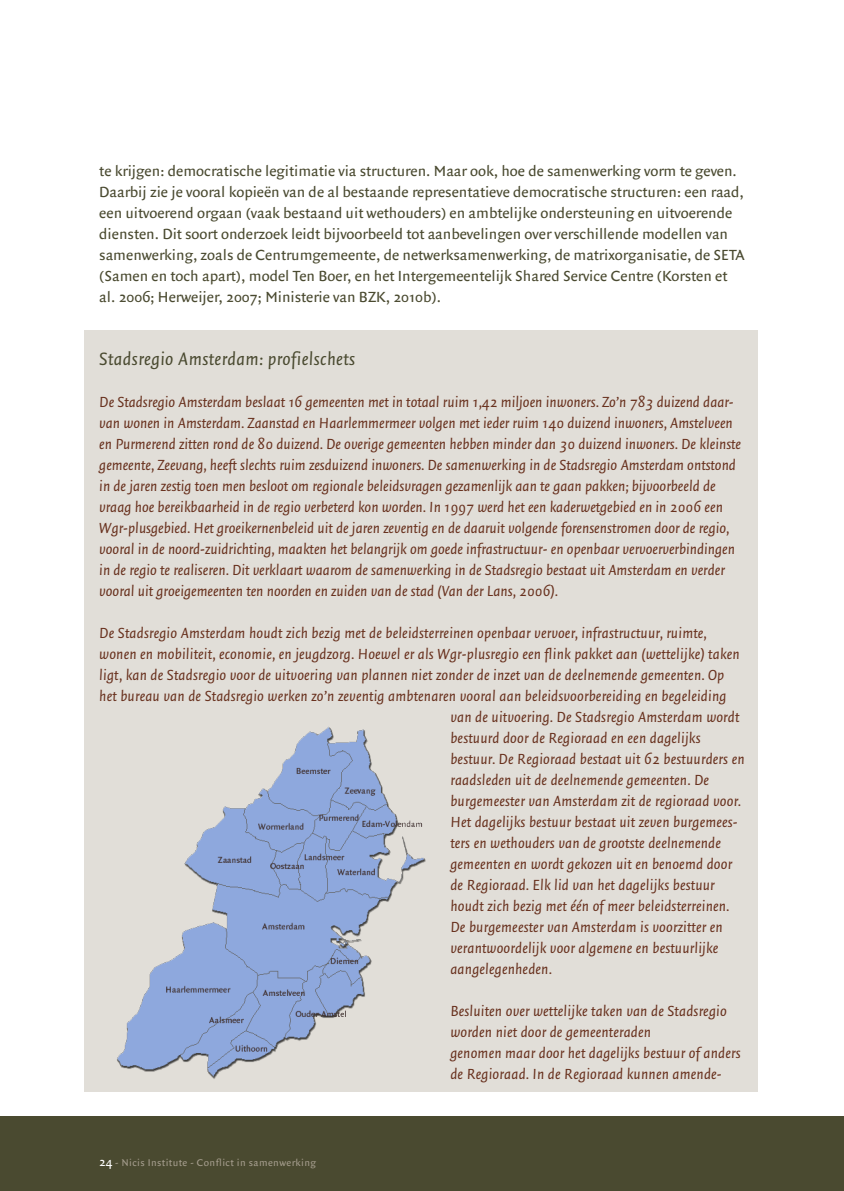
<style>
.page{position:relative;width:844px;height:1191px;background:#fff}
.page>*{position:absolute;margin:0;border:0;box-sizing:border-box;transform-origin:0 0}
.kop_4{font:italic 19.25px "Quadraat Sans";letter-spacing:.02em;color:#4a4a30}
.KADERTEKST{font:italic 15.75px/21px "Quadraat Sans";letter-spacing:.01em;color:#69321f}
.Plat{font:15.75px/21px "Quadraat Sans";color:#4a4a30}
.t1{font:10.5px "Quadraat Sans";letter-spacing:.04em;color:#a59d8d}
.s1{font-size:13.12px;color:#fff}
</style>
<div class="page">
<div style="left:0;top:1116px;width:843px;height:75px;background:#4a4a30"></div>
<div style="left:85px;top:330px;width:673px;height:761px;background:#e1ded8"></div>
<img style="left:117px;top:726px;width:309px;height:353px">
<p class="Plat" style="left:99px;top:160px;width:646px">te krijgen: democratische legitimatie via structuren. Maar ook, hoe de samenwerking vorm te geven.<br>Daarbij zie je vooral kopieën van de al bestaande representatieve democratische structuren: een raad, een uitvoerend orgaan (vaak bestaand uit wethouders) en ambtelijke ondersteuning en uitvoerende diensten. Dit soort onderzoek leidt bijvoorbeeld tot aanbevelingen over verschillende modellen van samenwerking, zoals de Centrumgemeente, de netwerksamenwerking, de matrixorganisatie, de SETA (Samen en toch apart), model Ten Boer, en het Intergemeentelijk Shared Service Centre (Korsten et al. 2006; Herweijer, 2007; Ministerie van BZK, 2010b).</p>
<p class="kop_4" style="left:99px;top:348px;width:257px">Stadsregio Amsterdam: profielschets</p>
<p class="KADERTEKST" style="left:99px;top:392px;width:643px">De Stadsregio Amsterdam beslaat 16 gemeenten met in totaal ruim 1,42 miljoen inwoners. Zo’n 783 duizend daar&shy;van wonen in Amsterdam. Zaanstad en Haarlemmermeer volgen met ieder ruim 140 duizend inwoners, Amstelveen en Purmerend zitten rond de 80 duizend. De overige gemeenten hebben minder dan 30 duizend inwoners. De kleinste gemeente, Zeevang, heeft slechts ruim zesduizend inwoners. De samenwerking in de Stadsregio Amsterdam ontstond in de jaren zestig toen men besloot om regionale beleidsvragen gezamenlijk aan te gaan pakken; bijvoorbeeld de vraag hoe bereikbaarheid in de regio verbeterd kon worden. In 1997 werd het een kaderwetgebied en in 2006 een Wgr-plusgebied. Het groeikernenbeleid uit de jaren zeventig en de daaruit volgende forensenstromen door de regio, vooral in de noord-zuidrichting, maakten het belangrijk om goede infrastructuur- en openbaar vervoerverbindingen in de regio te realiseren. Dit verklaart waarom de samenwerking in de Stadsregio bestaat uit Amsterdam en verder vooral uit groeigemeenten ten noorden en zuiden van de stad (Van der Lans, 2006).</p>
<p class="KADERTEKST" style="left:99px;top:622px;width:608px">De Stadsregio Amsterdam houdt zich bezig met de beleidsterreinen openbaar vervoer, infrastructuur, ruimte,</p>
<p class="KADERTEKST" style="left:99px;top:643px;width:642px">wonen en mobiliteit, economie, en jeugdzorg. Hoewel er als Wgr-plusregio een flink pakket aan (wettelijke) taken</p>
<p class="KADERTEKST" style="left:99px;top:664px;width:626px">ligt, kan de Stadsregio voor de uitvoering van plannen niet zonder de inzet van de deelnemende gemeenten. Op</p>
<p class="KADERTEKST" style="left:99px;top:685px;width:628px">het bureau van de Stadsregio werken zo’n zeventig ambtenaren vooral aan beleidsvoorbereiding en begeleiding</p>
<p class="KADERTEKST" style="left:450px;top:706px;width:290px">van de uitvoering. De Stadsregio Amsterdam wordt</p>
<p class="KADERTEKST" style="left:450px;top:727px;width:252px">bestuurd door de Regioraad en een dagelijks</p>
<p class="KADERTEKST" style="left:450px;top:748px;width:296px">bestuur. De Regioraad bestaat uit 62 bestuurders en</p>
<p class="KADERTEKST" style="left:450px;top:769px;width:260px">raadsleden uit de deelnemende gemeenten. De</p>
<p class="KADERTEKST" style="left:450px;top:790px;width:292px">burgemeester van Amsterdam zit de regioraad voor.</p>
<p class="KADERTEKST" style="left:450px;top:811px;width:289px">Het dagelijks bestuur bestaat uit zeven burgemees-</p>
<p class="KADERTEKST" style="left:450px;top:832px;width:272px">ters en wethouders van de grootste deelnemende</p>
<p class="KADERTEKST" style="left:450px;top:853px;width:283px">gemeenten en wordt gekozen uit en benoemd door</p>
<p class="KADERTEKST" style="left:450px;top:874px;width:266px">de Regioraad. Elk lid van het dagelijks bestuur</p>
<p class="KADERTEKST" style="left:450px;top:895px;width:280px">houdt zich bezig met één of meer beleidsterreinen.</p>
<p class="KADERTEKST" style="left:450px;top:916px;width:274px">De burgemeester van Amsterdam is voorzitter en</p>
<p class="KADERTEKST" style="left:450px;top:937px;width:269px">verantwoordelijk voor algemene en bestuurlijke</p>
<p class="KADERTEKST" style="left:450px;top:958px;width:103px">aangelegenheden.</p>
<p class="KADERTEKST" style="left:450px;top:1000px;width:278px">Besluiten over wettelijke taken van de Stadsregio worden niet door de gemeenteraden</p>
<p class="KADERTEKST" style="left:450px;top:1042px;width:292px">genomen maar door het dagelijks bestuur of anders de Regioraad. In de Regioraad kunnen amende-</p>
<p class="t1" style="left:99px;top:1156px;width:218px"><span class="s1">24</span> - Nicis Institute - Conflict in samenwerking</p>
</div>
